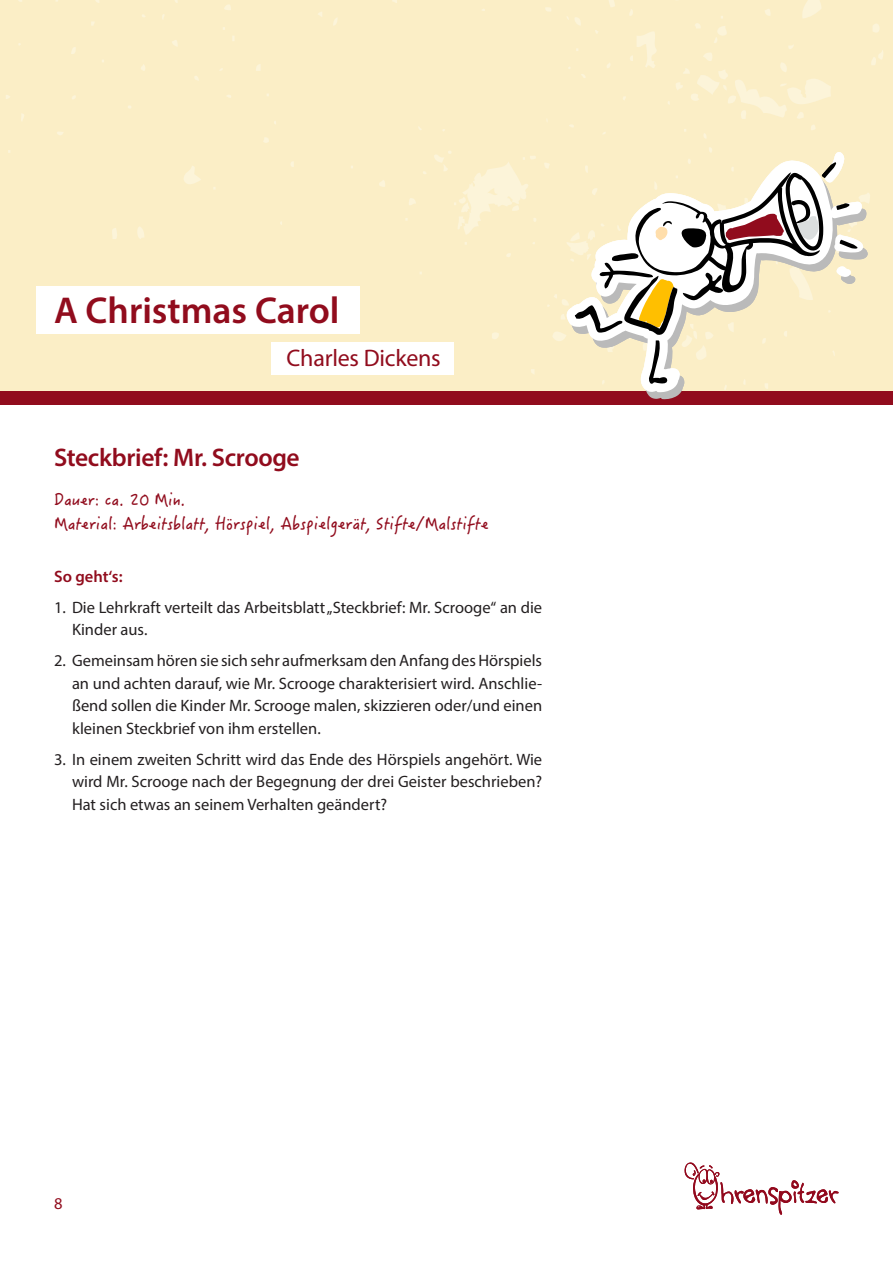
<style>
.page{position:relative;width:893px;height:1263px;background:#fff}
.page>*{position:absolute;margin:0;border:0;box-sizing:border-box;transform-origin:0 0}
.t1{font:600 37.5px "Myriad Pro";color:#910c1d}
.t2{font:600 25.5px "Myriad Pro";letter-spacing:-.015em;color:#910c1d}
.t3{font:24px "Myriad Pro";letter-spacing:-.01em;color:#910c1d}
.t4{font:16.5px/22.5px "Myriad Pro";color:#231f20;text-align:justify}
.t5{font:16.5px/24px "Hanzi Pen SC W5";color:#910c1d}
.t6{font:600 16.5px "Myriad Pro";color:#910c1d}
.t7{font:16.5px "Myriad Pro";color:#910c1d}
</style>
<div class="page">
<div style="left:0;top:0;width:893px;height:391px;background:#fbeec6"></div>
<div style="left:37px;top:286px;width:323px;height:48px;background:#fff"></div>
<div style="left:272px;top:342px;width:182px;height:33px;background:#fff"></div>
<svg style="left:684px;top:1162px;width:154px;height:53px"></svg>
<div style="left:0;top:391px;width:893px;height:14px;background:#910c1d"></div>
<svg style="left:646px;top:167px;width:223px;height:232px"></svg>
<svg style="left:567px;top:159px;width:297px;height:233px;fill:#fbeec6"></svg>
<svg style="left:575px;top:151px;width:293px;height:233px"></svg>
<h1 class="t1" style="left:54px;top:286px;width:287px">A Christmas Carol</h1>
<h3 class="t3" style="left:287px;top:343px;width:156px">Charles Dickens</h3>
<h2 class="t2" style="left:54px;top:441px;width:247px">Steckbrief: Mr. Scrooge</h2>
<p class="t5" style="left:55px;top:487px;width:435px">Dauer: ca. 20 Min.<br>Material: Arbeitsblatt, Hörspiel, Abspielgerät, Stifte/Malstifte</p>
<p class="t6" style="left:54px;top:566px;width:70px">So geht‘s:</p>
<p class="t4" style="left:72px;top:596px;width:472px;text-indent:-18px">1. Die Lehrkraft verteilt das Arbeitsblatt „Steckbrief: Mr. Scrooge“ an die<br>Kinder aus.</p>
<p class="t4" style="left:72px;top:649px;width:472px;text-indent:-18px">2. Gemeinsam hören sie sich sehr aufmerksam den Anfang des Hörspiels an und achten darauf, wie Mr. Scrooge charakterisiert wird. Anschlie&shy;ßend sollen die Kinder Mr. Scrooge malen, skizzieren oder/und einen kleinen Steckbrief von ihm erstellen.</p>
<p class="t4" style="left:72px;top:748px;width:472px;text-indent:-18px">3. In einem zweiten Schritt wird das Ende des Hörspiels angehört. Wie wird Mr. Scrooge nach der Begegnung der drei Geister beschrieben?<br>Hat sich etwas an seinem Verhalten geändert?</p>
<p class="t7" style="left:54px;top:1194px;width:10px">8</p>
</div>
